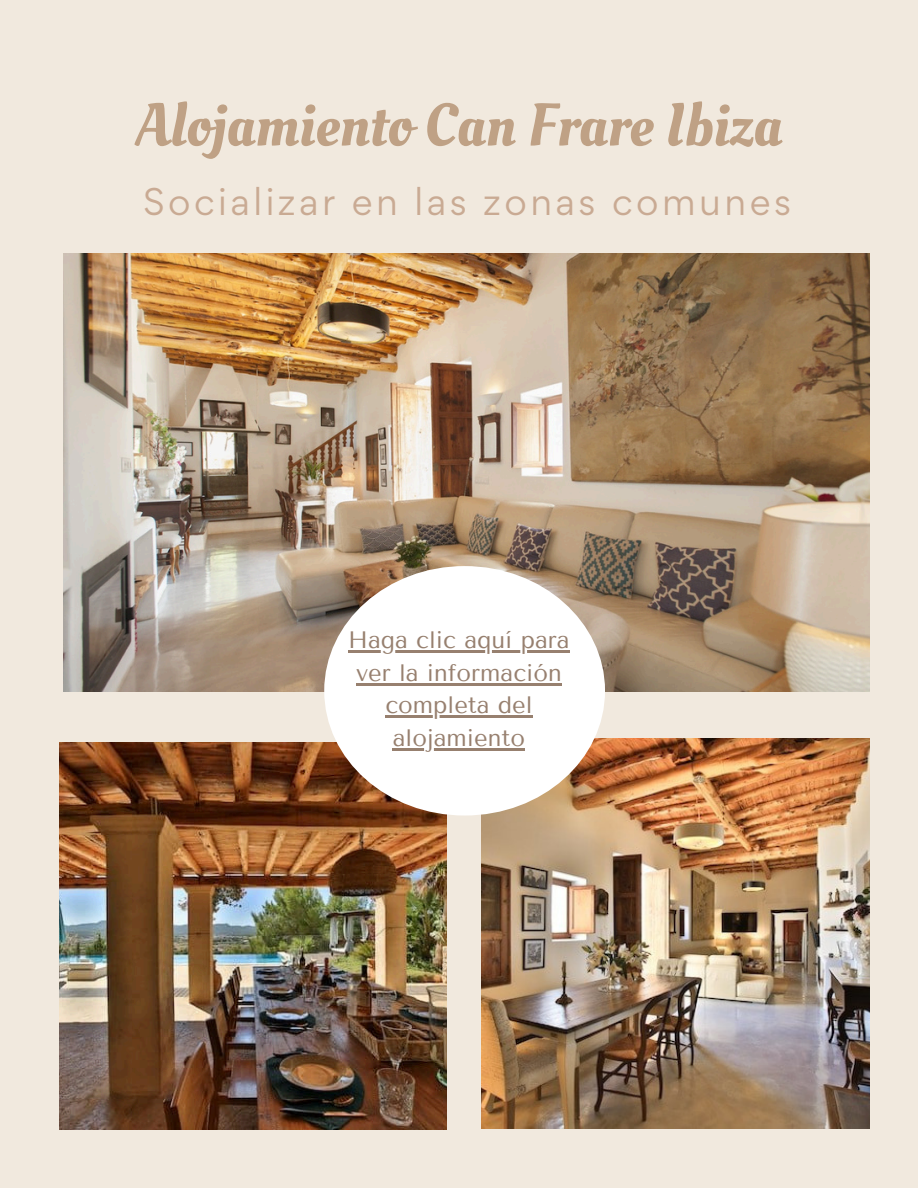
<style>
.page{position:relative;width:918px;height:1188px;background:#f1e9de}
.page>*{position:absolute;margin:0;border:0;box-sizing:border-box;transform-origin:0 0}
.t1{font:60px "Oleo Script";color:#bfa185}
.t2{font:34.5px "Gordita";letter-spacing:.1em;color:#c9aa93}
.t3{font:23.7px/32.7px "Tenor Sans";color:#97806f;text-align:center}
</style>
<div class="page">
<img style="left:482px;top:739px;width:388px;height:389px">
<img style="left:59px;top:742px;width:387px;height:387px">
<img style="left:63px;top:254px;width:807px;height:437px">
<div style="left:324px;top:566px;width:281px;height:250px;background:#fff;border-radius:50%"></div>
<hr style="left:348px;top:650px;width:222px;height:3px;background:#97806f">
<hr style="left:356px;top:683px;width:206px;height:2px;background:#97806f">
<hr style="left:385px;top:716px;width:148px;height:2px;background:#97806f">
<hr style="left:393px;top:748px;width:132px;height:2px;background:#97806f">
<h1 class="t1" style="left:136px;top:85px;width:648px">Alojamiento Can Frare Ibiza</h1>
<h2 class="t2" style="left:143px;top:178px;width:650px">Socializar en las zonas comunes</h2>
<p class="t3" style="left:348px;top:624px;width:223px">Haga clic aquí para ver la información</p>
<p class="t3" style="left:385px;top:689px;width:149px">completa del</p>
<p class="t3" style="left:393px;top:722px;width:134px">alojamiento</p>
</div>
